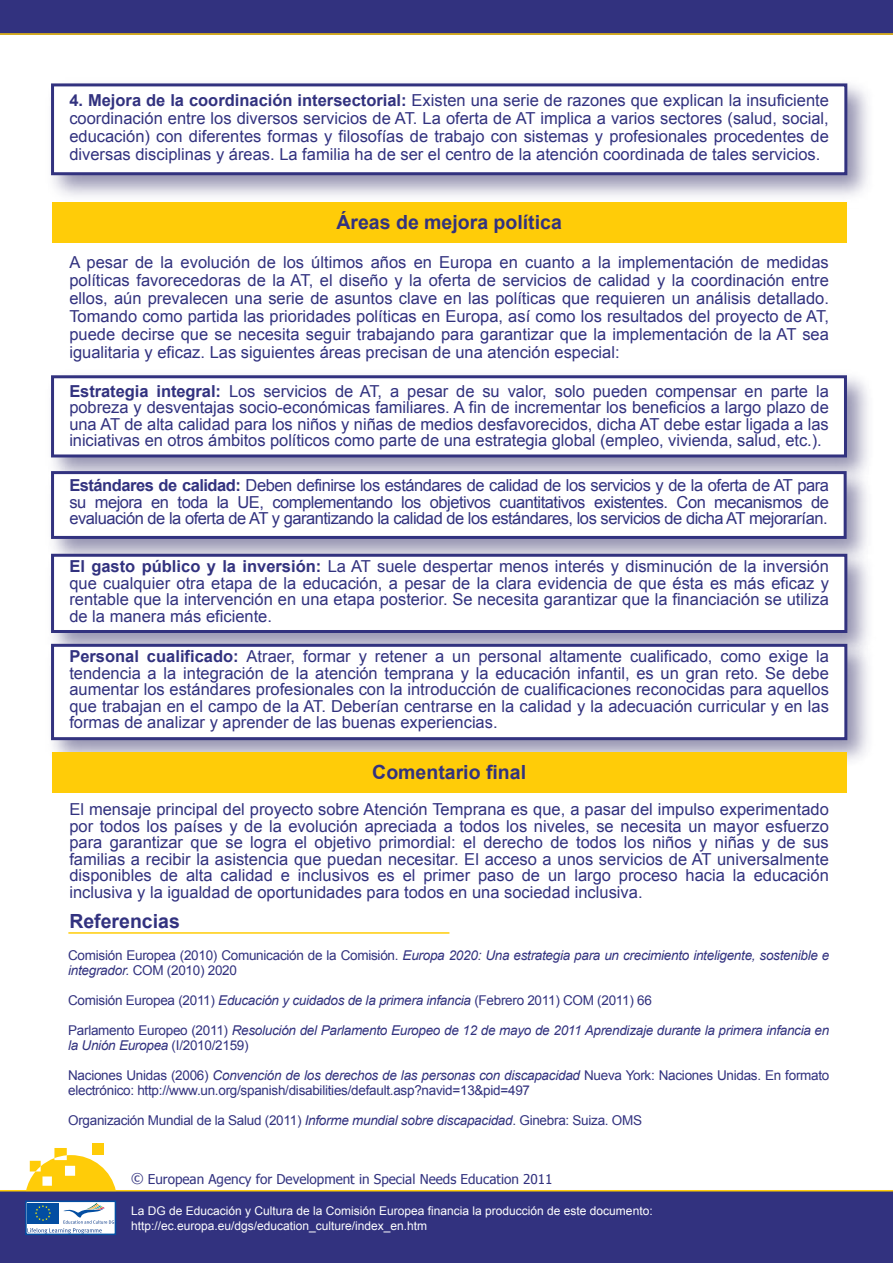
<style>
.page{position:relative;width:893px;height:1263px;background:#fff}
.page>*{position:absolute;margin:0;border:0;box-sizing:border-box;transform-origin:0 0}
.t1{font:700 19.5px "Arial";color:#32327f}
.t2{font:16.5px/16.5px "Arial";color:#32327f;text-align:justify}
.t3{font:13.5px/15px "Arial";letter-spacing:-.02em;color:#32327f}
.t4{font:italic 13.5px/15px "Arial";letter-spacing:-.02em;color:#32327f}
.t5{font:13.5px "Tahoma";color:#32327f}
.t6{font:12px/15px "Arial";color:#fff}
.s1{font-weight:700}
.s2{font-style:normal}
.s3{font-style:italic}
</style>
<div class="page">
<div style="left:0;top:0;width:893px;height:34px;background:#32327f"></div>
<div style="left:0;top:1191px;width:893px;height:72px;background:#32327f"></div>
<img style="left:51px;top:83px;width:817px;height:125px">
<div style="left:51px;top:83px;width:796px;height:92px;background:#fff;border:3px solid #32327f"></div>
<img style="left:51px;top:377px;width:817px;height:82px">
<div style="left:51px;top:375px;width:796px;height:82px;background:#fff;border:3px solid #32327f"></div>
<div style="left:51px;top:471px;width:796px;height:68px;background:#fff;border:3px solid #32327f"></div>
<img style="left:49px;top:542px;width:822px;height:90px">
<div style="left:51px;top:554px;width:796px;height:79px;background:#fff;border:3px solid #32327f"></div>
<img style="left:51px;top:632px;width:817px;height:141px">
<div style="left:51px;top:644px;width:796px;height:96px;background:#fff;border:3px solid #32327f"></div>
<div style="left:52px;top:752px;width:794px;height:41px;background:#ffcc08"></div>
<div style="left:52px;top:202px;width:794px;height:41px;background:#ffcc08"></div>
<div style="left:93px;top:1143px;width:11px;height:11px;background:#ffcc08"></div>
<svg style="left:26px;top:1148px;width:90px;height:42px"></svg>
<hr style="left:0;top:1190px;width:893px;height:1px;background:#ffcc08">
<hr style="left:0;top:33px;width:893px;height:2px;background:#ffcc08">
<hr style="left:68px;top:932px;width:381px;height:2px;background:#ffcc08">
<svg style="left:28px;top:1203px;width:85px;height:29px;background:#a8c0d9"></svg>
<div style="left:25px;top:1200px;width:91px;height:35px;border:2px solid #034ea2"></div>
<p class="t2" style="left:69px;top:91px;width:761px;line-height:18px"><span class="s1">4. Mejora de la coordinación intersectorial:</span> Existen una serie de razones que explican la insuficiente coordinación entre los diversos servicios de AT. La oferta de AT implica a varios sectores (salud, social, educación) con diferentes formas y filosofías de trabajo con sistemas y profesionales procedentes de diversas disciplinas y áreas. La familia ha de ser el centro de la atención coordinada de tales servicios.</p>
<h2 class="t1" style="left:336px;top:209px;width:227px">Áreas de mejora política</h2>
<p class="t2" style="left:69px;top:253px;width:761px;line-height:18px">A pesar de la evolución de los últimos años en Europa en cuanto a la implementación de medidas políticas favorecedoras de la AT, el diseño y la oferta de servicios de calidad y la coordinación entre ellos, aún prevalecen una serie de asuntos clave en las políticas que requieren un análisis detallado.<br>Tomando como partida las prioridades políticas en Europa, así como los resultados del proyecto de AT, puede decirse que se necesita seguir trabajando para garantizar que la implementación de la AT sea igualitaria y eficaz. Las siguientes áreas precisan de una atención especial:</p>
<p class="t2" style="left:69px;top:383px;width:761px"><span class="s1">Estrategia integral:</span> Los servicios de AT, a pesar de su valor, solo pueden compensar en parte la pobreza y desventajas socio-económicas familiares. A fin de incrementar los beneficios a largo plazo de una AT de alta calidad para los niños y niñas de medios desfavorecidos, dicha AT debe estar ligada a las iniciativas en otros ámbitos políticos como parte de una estrategia global (empleo, vivienda, salud, etc.).</p>
<p class="t2" style="left:69px;top:477px;width:761px"><span class="s1">Estándares de calidad:</span> Deben definirse los estándares de calidad de los servicios y de la oferta de AT para su mejora en toda la UE, complementando los objetivos cuantitativos existentes. Con mecanismos de evaluación de la oferta de AT y garantizando la calidad de los estándares, los servicios de dicha AT mejorarían.</p>
<p class="t2" style="left:69px;top:558px;width:761px"><span class="s1">El gasto público y la inversión:</span> La AT suele despertar menos interés y disminución de la inversión que cualquier otra etapa de la educación, a pesar de la clara evidencia de que ésta es más eficaz y rentable que la intervención en una etapa posterior. Se necesita garantizar que la financiación se utiliza de la manera más eficiente.</p>
<p class="t2" style="left:69px;top:648px;width:761px"><span class="s1">Personal cualificado:</span> Atraer, formar y retener a un personal altamente cualificado, como exige la tendencia a la integración de la atención temprana y la educación infantil, es un gran reto. Se debe aumentar los estándares profesionales con la introducción de cualificaciones reconocidas para aquellos que trabajan en el campo de la AT. Deberían centrarse en la calidad y la adecuación curricular y en las formas de analizar y aprender de las buenas experiencias.</p>
<h2 class="t1" style="left:372px;top:760px;width:155px">Comentario final</h2>
<p class="t2" style="left:69px;top:801px;width:761px">El mensaje principal del proyecto sobre Atención Temprana es que, a pasar del impulso experimentado por todos los países y de la evolución apreciada a todos los niveles, se necesita un mayor esfuerzo para garantizar que se logra el objetivo primordial: el derecho de todos los niños y niñas y de sus familias a recibir la asistencia que puedan necesitar. El acceso a unos servicios de AT universalmente disponibles de alta calidad e inclusivos es el primer paso de un largo proceso hacia la educación inclusiva y la igualdad de oportunidades para todos en una sociedad inclusiva.</p>
<h2 class="t1" style="left:69px;top:908px;width:112px">Referencias</h2>
<p class="t4" style="left:68px;top:948px;width:763px"><span class="s2">Comisión Europea (2010) Comunicación de la Comisión.</span> Europa 2020: Una estrategia para un crecimiento inteligente, sostenible e integrador. <span class="s2">COM (2010) 2020</span></p>
<p class="t3" style="left:68px;top:993px;width:585px">Comisión Europea (2011) <span class="s3">Educación y cuidados de la primera infancia</span> (Febrero 2011) COM (2011) 66</p>
<p class="t4" style="left:68px;top:1023px;width:763px"><span class="s2">Parlamento Europeo (2011)</span> Resolución del Parlamento Europeo de 12 de mayo de 2011 Aprendizaje durante la primera infancia en la Unión Europea <span class="s2">(I/2010/2159)</span></p>
<p class="t3" style="left:68px;top:1068px;width:763px">Naciones Unidas (2006) <span class="s3">Convención de los derechos de las personas con discapacidad</span> Nueva York: Naciones Unidas. En formato electrónico: http://www.un.org/spanish/disabilities/default.asp?navid=13&amp;pid=497</p>
<p class="t3" style="left:68px;top:1113px;width:575px">Organización Mundial de la Salud (2011) <span class="s3">Informe mundial sobre discapacidad</span>. Ginebra: Suiza. OMS</p>
<p class="t5" style="left:131px;top:1170px;width:423px">© European Agency for Development in Special Needs Education 2011</p>
<p class="t6" style="left:131px;top:1203px;width:523px">La DG de Educación y Cultura de la Comisión Europea financia la producción de este documento: http://ec.europa.eu/dgs/education_culture/index_en.htm</p>
</div>
